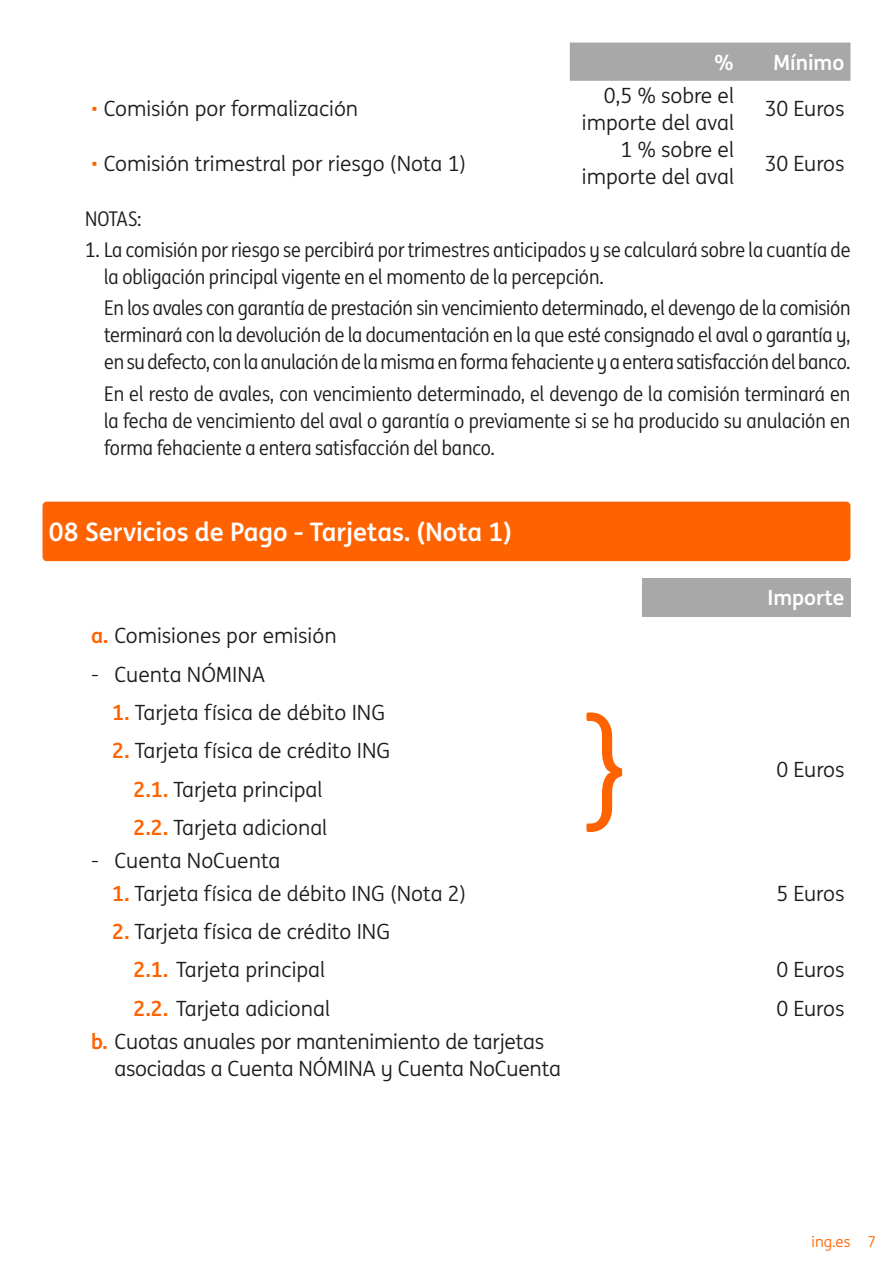
<style>
.page{position:relative;width:893px;height:1263px;background:#fff}
.page>*{position:absolute;margin:0;border:0;box-sizing:border-box;transform-origin:0 0}
.t1{font:135px "ING Me";color:#ff6200}
.t2{font:700 25.5px "ING Me";color:#fff}
.t3{font:21px/27px "ING Me";color:#1d1d1b}
.t4{font:700 21px "ING Me";color:#fff}
.t5{font:20.25px/27px "ING Me Narrow";color:#1d1d1b;text-align:justify}
.t6{font:15px "ING Me";color:#ff6200}
.s1{color:#ff6200}
.s2{font-weight:700;color:#ff6200}
</style>
<div class="page">
<div style="left:570px;top:43px;width:280px;height:38px;background:#a8a8a8"></div>
<div style="left:43px;top:502px;width:807px;height:59px;background:#ff6200;border-radius:4px"></div>
<div style="left:642px;top:578px;width:208px;height:38px;background:#a8a8a8"></div>
<p class="t3" style="left:91px;top:94px;width:269px"><span class="s1">•</span> Comisión por formalización</p>
<p class="t3" style="left:91px;top:149px;width:377px"><span class="s1">•</span> Comisión trimestral por riesgo (Nota 1)</p>
<p class="t4" style="left:714px;top:45px;width:21px">%</p>
<p class="t4" style="left:773px;top:45px;width:73px">Mínimo</p>
<p class="t3" style="left:582px;top:81px;width:153px;text-align:right">0,5 % sobre el importe del aval</p>
<p class="t3" style="left:582px;top:135px;width:153px;text-align:right">1 % sobre el importe del aval</p>
<p class="t3" style="left:765px;top:94px;width:81px">30 Euros</p>
<p class="t3" style="left:765px;top:149px;width:81px">30 Euros</p>
<p class="t5" style="left:85px;top:204px;width:58px">NOTAS:</p>
<p class="t5" style="left:104px;top:236px;width:748px;text-indent:-19px">1. La comisión por riesgo se percibirá por trimestres anticipados y se calculará sobre la cuantía de la obligación principal vigente en el momento de la percepción.</p>
<p class="t5" style="left:104px;top:294px;width:748px">En los avales con garantía de prestación sin vencimiento determinado, el devengo de la comisión terminará con la devolución de la documentación en la que esté consignado el aval o garantía y, en su defecto, con la anulación de la misma en forma fehaciente y a entera satisfacción del banco.</p>
<p class="t5" style="left:104px;top:379px;width:748px">En el resto de avales, con vencimiento determinado, el devengo de la comisión terminará en la fecha de vencimiento del aval o garantía o previamente si se ha producido su anulación en forma fehaciente a entera satisfacción del banco.</p>
<p class="t2" style="left:49px;top:511px;width:465px">08 Servicios de Pago - Tarjetas. (Nota 1)</p>
<p class="t4" style="left:767px;top:581px;width:79px">Importe</p>
<p class="t3" style="left:91px;top:621px;width:247px"><span class="s2">a.</span> Comisiones por emisión</p>
<p class="t3" style="left:91px;top:660px;width:176px">- Cuenta NÓMINA</p>
<p class="t3" style="left:112px;top:698px;width:274px"><span class="s2">1.</span> Tarjeta física de débito ING</p>
<h1 class="t1" style="left:586px;top:669px;width:46px">}</h1>
<p class="t3" style="left:134px;top:731px;width:258px;line-height:38.2px;text-indent:-21px"><span class="s2">2.</span> Tarjeta física de crédito ING<br><span class="s2">2.1.</span> Tarjeta principal<br><span class="s2">2.2.</span> Tarjeta adicional</p>
<p class="t3" style="left:91px;top:846px;width:191px">- Cuenta NoCuenta</p>
<p class="t3" style="left:112px;top:879px;width:355px"><span class="s2">1.</span> Tarjeta física de débito ING (Nota 2)</p>
<p class="t3" style="left:776px;top:879px;width:69px">5 Euros</p>
<p class="t3" style="left:134px;top:911px;width:258px;line-height:38.2px;text-indent:-21px"><span class="s2">2.</span> Tarjeta física de crédito ING<br><span class="s2">2.1.</span> Tarjeta principal</p>
<p class="t3" style="left:776px;top:755px;width:69px">0 Euros</p>
<p class="t3" style="left:776px;top:955px;width:69px">0 Euros</p>
<p class="t3" style="left:134px;top:994px;width:198px"><span class="s2">2.2.</span> Tarjeta adicional</p>
<p class="t3" style="left:776px;top:994px;width:69px">0 Euros</p>
<p class="t3" style="left:114px;top:1027px;width:448px;text-indent:-23px"><span class="s2">b.</span> Cuotas anuales por mantenimiento de tarjetas asociadas a Cuenta NÓMINA y Cuenta NoCuenta</p>
<p class="t6" style="left:812px;top:1231px;width:66px">ing.es 7</p>
</div>
